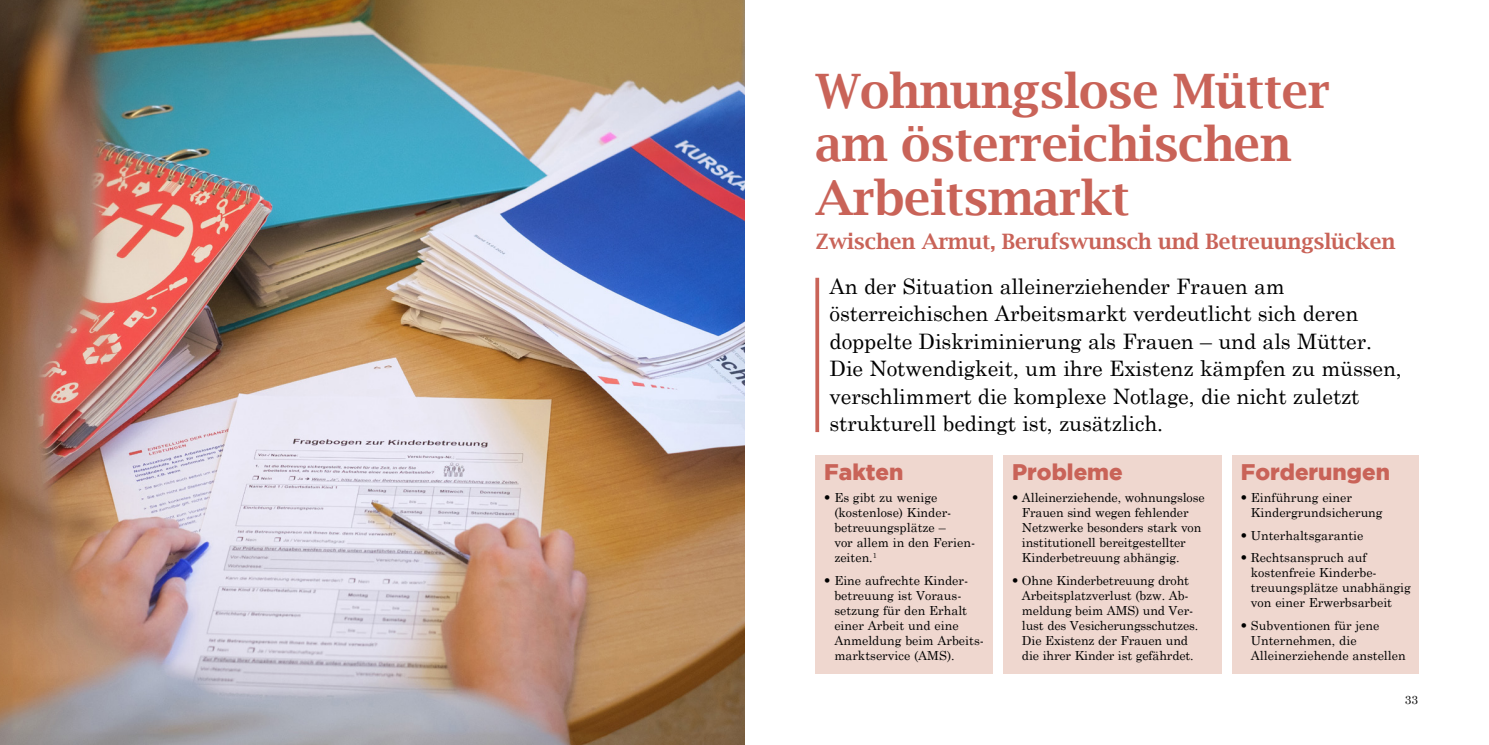
<style>
.page{position:relative;width:1489px;height:745px;background:#fff}
.page>*{position:absolute;margin:0;border:0;box-sizing:border-box;transform-origin:0 0}
.t1{font:600 47.5px/53.8px "Lucida Bright";letter-spacing:-.01em;color:#c96358}
.t2{font:900 22.5px "Gotham";color:#c96358}
.t3{font:21.25px/27.5px "Century Schoolbook";letter-spacing:-.005em;color:#000}
.t4{font:600 21.25px "Lucida Bright";letter-spacing:-.01em;color:#c96358}
.t5{font:12.5px/15px "Century Schoolbook";color:#000}
.t6{font:11.88px "Century Schoolbook";color:#000}
.s1{font-family:"Helvetica LT Com";font-weight:300}
</style>
<div class="page">
<div style="left:815px;top:455px;width:177px;height:218px;background:#efd7cf"></div>
<div style="left:1003px;top:455px;width:218px;height:218px;background:#efd7cf"></div>
<div style="left:1231px;top:455px;width:186px;height:218px;background:#efd7cf"></div>
<img style="left:0;top:0;width:744px;height:744px">
<svg style="left:815px;top:277px;width:4px;height:155px"></svg>
<h1 class="t1" style="left:815px;top:63px;width:516px">Wohnungslose Mütter am österreichischen<br>Arbeitsmarkt</h1>
<h3 class="t4" style="left:815px;top:229px;width:581px">Zwischen Armut, Berufswunsch und Betreuungslücken</h3>
<p class="t3" style="left:829px;top:270px;width:573px">An der Situation alleinerziehender Frauen am österreichischen Arbeitsmarkt verdeutlicht sich deren doppelte Diskriminierung als Frauen – und als Mütter.<br>Die Notwendigkeit, um ihre Existenz kämpfen zu müssen, verschlimmert die komplexe Notlage, die nicht zuletzt strukturell bedingt ist, zusätzlich.</p>
<h2 class="t2" style="left:824px;top:458px;width:81px">Fakten</h2>
<p class="t5" style="left:834px;top:488px;width:141px;text-indent:-10px"><span class="s1">•</span> Es gibt zu wenige (kostenlose) Kinder&shy;betreuungsplätze –<br>vor allem in den Ferien&shy;zeiten.<sup>1</sup></p>
<p class="t5" style="left:834px;top:571px;width:149px;text-indent:-10px"><span class="s1">•</span> Eine aufrechte Kinder&shy;betreuung ist Voraus&shy;setzung für den Erhalt einer Arbeit und eine<br>Anmeldung beim Arbeits&shy;marktservice (AMS).</p>
<h2 class="t2" style="left:1012px;top:458px;width:112px">Probleme</h2>
<p class="t5" style="left:1021px;top:488px;width:184px;text-indent:-10px"><span class="s1">•</span> Alleinerziehende, wohnungslose<br>Frauen sind wegen fehlender<br>Netzwerke besonders stark von institutionell bereitgestellter<br>Kinderbetreuung abhängig.</p>
<p class="t5" style="left:1021px;top:571px;width:178px;text-indent:-10px"><span class="s1">•</span> Ohne Kinderbetreuung droht<br>Arbeitsplatzverlust (bzw. Ab&shy;meldung beim AMS) und Ver&shy;lust des Vesicherungsschutzes.<br>Die Existenz der Frauen und die ihrer Kinder ist gefährdet.</p>
<h2 class="t2" style="left:1240px;top:458px;width:151px">Forderungen</h2>
<p class="t5" style="left:1250px;top:488px;width:133px;text-indent:-10px"><span class="s1">•</span> Einführung einer<br>Kindergrundsicherung</p>
<p class="t5" style="left:1240px;top:526px;width:124px"><span class="s1">•</span> Unterhaltsgarantie</p>
<p class="t5" style="left:1250px;top:548px;width:161px;text-indent:-10px"><span class="s1">•</span> Rechtsanspruch auf kostenfreie Kinderbe&shy;treuungsplätze unabhängig von einer Erwerbsarbeit</p>
<p class="t5" style="left:1250px;top:616px;width:156px;text-indent:-10px"><span class="s1">•</span> Subventionen für jene<br>Unternehmen, die<br>Alleinerziehende anstellen</p>
<p class="t6" style="left:1404px;top:689px;width:15px">33</p>
</div>
